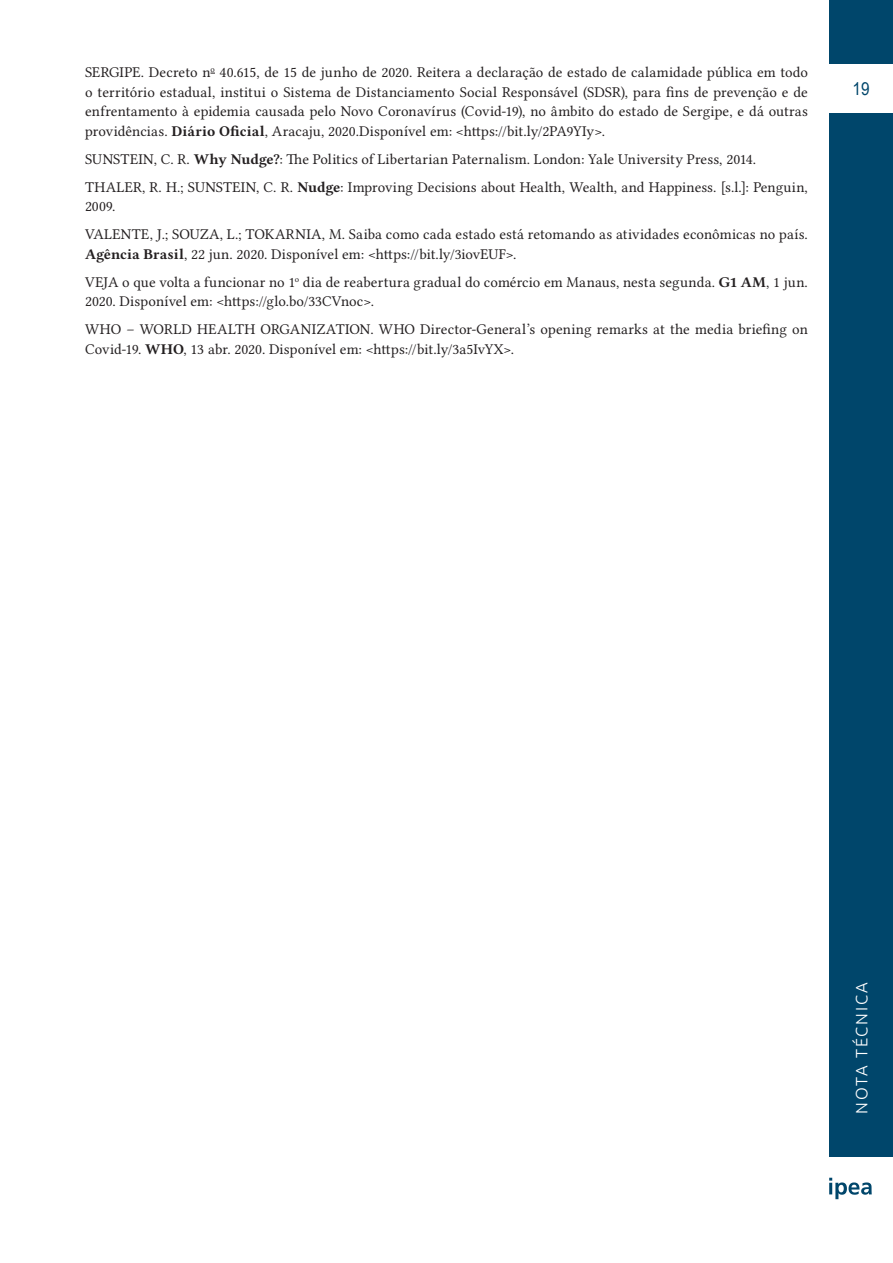
<style>
.page{position:relative;width:893px;height:1263px;background:#fff}
.page>*{position:absolute;margin:0;border:0;box-sizing:border-box;transform-origin:0 0}
.t1{font:18px "Arial";color:#00466b;scale:.85 1}
.t2{font:300 16.5px "Ubuntu";letter-spacing:.11em;color:#fff}
.referência-texto{font:15px/19.5px "Lin Libertine O";letter-spacing:.005em;color:#231f20}
.s1{font-family:"Lin Libertine OB"}
</style>
<div class="page">
<div style="left:829px;top:113px;width:64px;height:1043px;background:#00466b"></div>
<div style="left:829px;top:0;width:64px;height:64px;background:#00466b"></div>
<svg style="left:829px;top:1178px;width:43px;height:21px"></svg>
<p class="referência-texto" style="left:85px;top:63px;width:724px;text-align:justify">SERGIPE. Decreto n<sup>o</sup> 40.615, de 15 de junho de 2020. Reitera a declaração de estado de calamidade pública em todo o território estadual, institui o Sistema de Distanciamento Social Responsável (SDSR), para fins de prevenção e de enfrentamento à epidemia causada pelo Novo Coronavírus (Covid-19), no âmbito do estado de Sergipe, e dá outras providências. <span class="s1">Diário Oficial</span>, Aracaju, 2020.Disponível em: &lt;https://bit.ly/2PA9YIy&gt;.</p>
<p class="referência-texto" style="left:85px;top:149px;width:673px">SUNSTEIN, C. R. <span class="s1">Why Nudge?</span>: The Politics of Libertarian Paternalism. London: Yale University Press, 2014.</p>
<p class="referência-texto" style="left:85px;top:177px;width:724px">THALER, R. H.; SUNSTEIN, C. R. <span class="s1">Nudge</span>: Improving Decisions about Health, Wealth, and Happiness. [s.l.]: Penguin,<br>2009.</p>
<p class="referência-texto" style="left:85px;top:225px;width:724px">VALENTE, J.; SOUZA, L.; TOKARNIA, M. Saiba como cada estado está retomando as atividades econômicas no país.<br><span class="s1">Agência Brasil</span>, 22 jun. 2020. Disponível em: &lt;https://bit.ly/3iovEUF&gt;.</p>
<p class="referência-texto" style="left:85px;top:272px;width:724px">VEJA o que volta a funcionar no 1<sup>o</sup> dia de reabertura gradual do comércio em Manaus, nesta segunda. <span class="s1">G1 AM</span>, 1 jun.<br>2020. Disponível em: &lt;https://glo.bo/33CVnoc&gt;.</p>
<p class="referência-texto" style="left:85px;top:320px;width:724px">WHO – WORLD HEALTH ORGANIZATION. WHO Director-General’s opening remarks at the media briefing on<br>Covid-19. <span class="s1">WHO</span>, 13 abr. 2020. Disponível em: &lt;https://bit.ly/3a5IvYX&gt;.</p>
<p class="t1" style="left:853px;top:76px;width:22px">19</p>
<p class="t2" style="left:852px;top:1114px;width:133px;rotate:-90deg">NOTA TÉCNICA</p>
</div>
